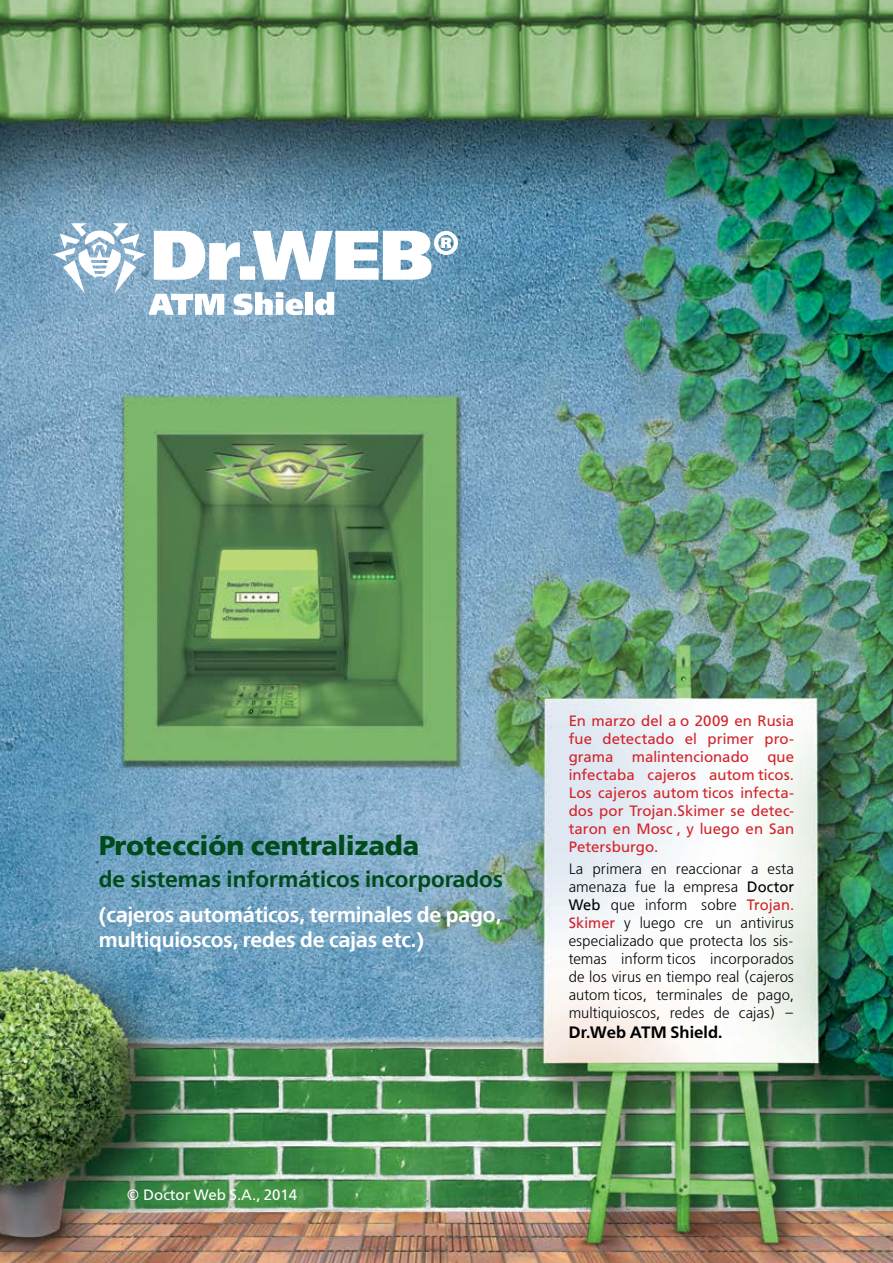
<style>
.page{position:relative;width:893px;height:1263px;background:#fff}
.page>*{position:absolute;margin:0;border:0;box-sizing:border-box;transform-origin:0 0}
.t1{font:27px "Free Set Bold A";color:#004b1c}
.t2{font:22.5px "Free Set Demi Bold A";color:#004b1c}
.t3{font:21px/25.2px "Free Set Demi Bold A";letter-spacing:-.01em;color:#fff}
.t4{font:16.5px "Free Set Demi Bold C";color:#000}
.t5{font:15px/18px "Free Set Light C";letter-spacing:-.005em;color:#000;text-align:justify}
.t6{font:15px/18px "Free Set C";letter-spacing:.005em;color:#d2232a;text-align:justify}
.t7{font:15px "Free Set C";color:#fff}
.s1{font-family:"Free Set A"}
.s2{font-family:"Free Set A";color:#d2232a}
</style>
<div class="page">
<img style="left:0;top:0;width:893px;height:1263px">
<svg style="left:53px;top:223px;width:405px;height:92px"></svg>
<h1 class="t1" style="left:99px;top:829px;width:322px">Protección centralizada</h1>
<h2 class="t2" style="left:99px;top:866px;width:406px">de sistemas informáticos incorporados</h2>
<h3 class="t3" style="left:99px;top:902px;width:404px">(cajeros automáticos, terminales de pago, multiquioscos, redes de cajas etc.)</h3>
<p class="t7" style="left:126px;top:1187px;width:172px">© Doctor Web S.A., 2014</p>
<p class="t6" style="left:569px;top:712px;width:227px">En marzo del año 2009 en Rusia fue detectado el primer pro&shy;grama malintencionado que infectaba cajeros autom ticos.<br>Los cajeros autom ticos infecta&shy;dos por Trojan.Skimer se detec&shy;taron en Mosc , y luego en San Petersburgo.</p>
<p class="t5" style="left:569px;top:861px;width:227px">La primera en reaccionar a esta amenaza fue la empresa <span class="s1">Doctor Web</span> que informó sobre <span class="s2">Trojan.<br>Skimer</span> y luego creó un antivirus especializado que protecta los sis&shy;temas inform ticos incorporados de los virus en tiempo real (cajeros autom ticos, terminales de pago, multiquioscos, redes de cajas) –</p>
<p class="t4" style="left:569px;top:1023px;width:155px">Dr.Web ATM Shield.</p>
</div>
